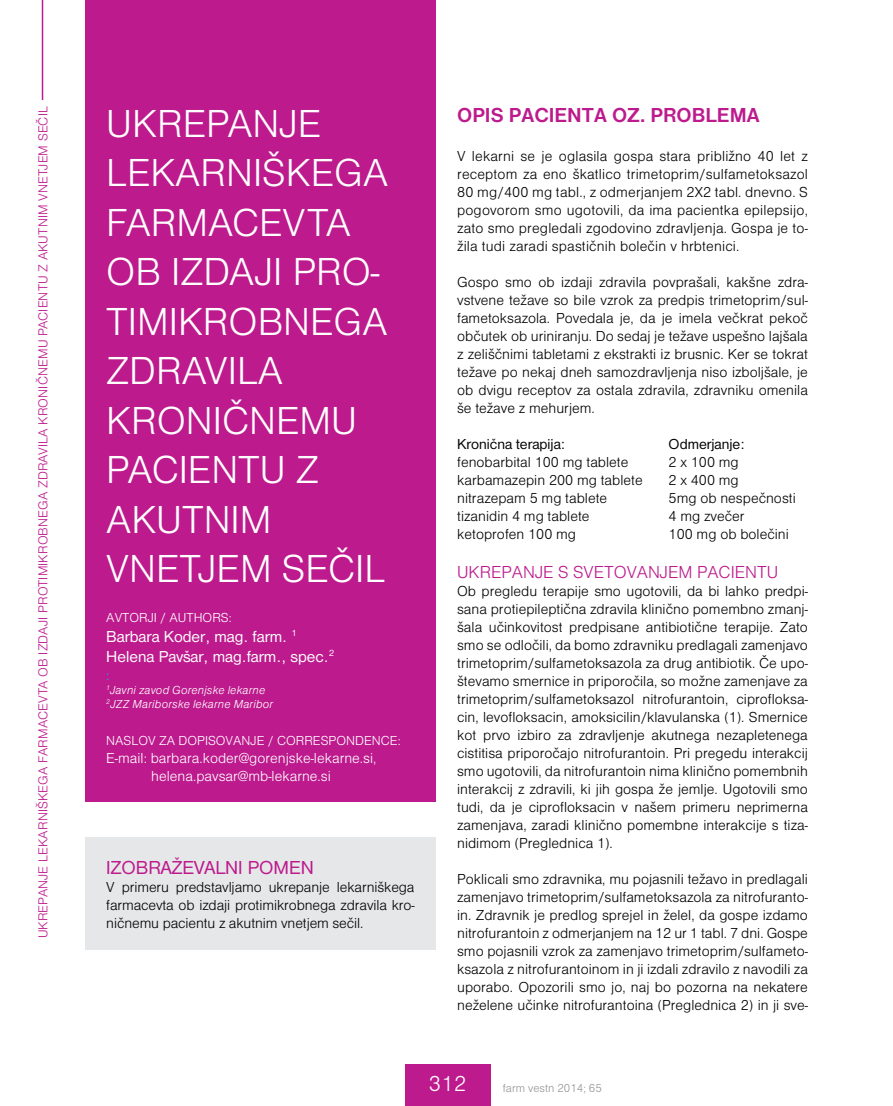
<style>
.page{position:relative;width:893px;height:1106px;background:#fff}
.page>*{position:absolute;margin:0;border:0;box-sizing:border-box;transform-origin:0 0}
.glavni_naslov{font:40.5px/49.5px "Nimbus San DEE Ligh";color:#fff}
.t1{font:22.5px "Nimbus San DEE Ligh";color:#fff}
.t2{font:700 21px "Nimbus San DEE";color:#bd1a8d}
.t3{font:19.5px "Nimbus San DEE";color:#bd1a8d}
.t4{font:18px "Nimbus San DEE Ligh";color:#bd1a8d}
.avtorji{font:16.5px "Nimbus San DEE";color:#fff}
.body{font:15px/18px "Nimbus San DEE Ligh";color:#000;text-align:justify}
.t5{font:15px/18px "Nimbus San DEE Ligh";color:#fff;text-align:center}
.body-2{font:15px "Nimbus San DEE";color:#000}
.t6{font:15px "Nimbus San DEE Ligh";color:#00b9f1}
.t7{font:13.5px "Nimbus San DEE Ligh";letter-spacing:.01em;color:#bd1a8d}
.t8{font:13.5px "Nimbus San DEE Ligh";color:#fff}
.t9{font:12px "Nimbus San DEE Ligh Ital";letter-spacing:.015em;color:#fff}
.t10{font:12px "Nimbus San DEE Ligh";color:#939598}
</style>
<div class="page">
<hr style="left:42px;top:0;width:1px;height:100px;background:#bd1a8d">
<div style="left:405px;top:1064px;width:85px;height:42px;background:#bd1a8d"></div>
<div style="left:85px;top:837px;width:351px;height:112px;background:#e6e7e8"></div>
<div style="left:85px;top:0;width:351px;height:801px;background:#bd1a8d"></div>
<p class="t7" style="left:36px;top:938px;width:833px;rotate:-90deg">UKREPANJE LEKARNIŠKEGA FARMACEVTA OB IZDAJI PROTIMIKROBNEGA ZDRAVILA KRONIČNEMU PACIENTU Z AKUTNIM VNETJEM SEČIL</p>
<p class="glavni_naslov" style="left:106px;top:99px;width:283px">UKREPANJE<br>LEKARNIŠKEGA<br>FARMACEVTA<br>OB IZDAJI PRO-<br>TIMIKROBNEGA<br>ZDRAVILA<br>KRONIČNEMU<br>PACIENTU Z<br>AKUTNIM<br>VNETJEM SEČIL</p>
<p class="t8" style="left:106px;top:610px;width:127px">AVTORJI / AUTHORS:</p>
<p class="avtorji" style="left:106px;top:627px;width:192px">Barbara Koder, mag. farm. <sup>1</sup></p>
<p class="avtorji" style="left:106px;top:647px;width:230px">Helena Pavšar, mag.farm., spec.<sup>2</sup></p>
<p class="t6" style="left:106px;top:666px;width:5px">:</p>
<p class="t9" style="left:106px;top:683px;width:161px"><sup>1</sup>Javni zavod Gorenjske lekarne</p>
<p class="t9" style="left:106px;top:698px;width:168px"><sup>2</sup>JZZ Mariborske lekarne Maribor</p>
<p class="t8" style="left:106px;top:732px;width:296px">NASLOV ZA DOPISOVANJE / CORRESPONDENCE:</p>
<p class="t5" style="left:106px;top:748px;width:272px">E-mail: barbara.koder@gorenjske-lekarne.si, helena.pavsar@mb-lekarne.si</p>
<p class="t3" style="left:106px;top:856px;width:209px">IZOBRAŽEVALNI POMEN</p>
<p class="body" style="left:106px;top:878px;width:310px">V primeru predstavljamo ukrepanje lekarniškega farmacevta ob izdaji protimikrobnega zdravila kro&shy;ničnemu pacientu z akutnim vnetjem sečil.</p>
<p class="t2" style="left:457px;top:103px;width:304px">OPIS PACIENTA OZ. PROBLEMA</p>
<p class="body" style="left:457px;top:147px;width:352px">V lekarni se je oglasila gospa stara približno 40 let z receptom za eno škatlico trimetoprim/sulfametoksazol 80 mg/400 mg tabl., z odmerjanjem 2X2 tabl. dnevno. S pogovorom smo ugotovili, da ima pacientka epilepsijo, zato smo pregledali zgodovino zdravljenja. Gospa je to&shy;žila tudi zaradi spastičnih bolečin v hrbtenici.</p>
<p class="body" style="left:457px;top:273px;width:352px">Gospo smo ob izdaji zdravila povprašali, kakšne zdra&shy;vstvene težave so bile vzrok za predpis trimetoprim/sul&shy;fametoksazola. Povedala je, da je imela večkrat pekoč občutek ob uriniranju. Do sedaj je težave uspešno lajšala z zeliščnimi tabletami z ekstrakti iz brusnic. Ker se tokrat težave po nekaj dneh samozdravljenja niso izboljšale, je ob dvigu receptov za ostala zdravila, zdravniku omenila še težave z mehurjem.</p>
<p class="body-2" style="left:457px;top:436px;width:110px">Kronična terapija:</p>
<p class="body-2" style="left:669px;top:436px;width:78px">Odmerjanje:</p>
<p class="body" style="left:457px;top:453px;width:173px">fenobarbital 100 mg tablete</p>
<p class="body" style="left:669px;top:453px;width:72px">2 x 100 mg</p>
<p class="body" style="left:457px;top:471px;width:187px">karbamazepin 200 mg tablete</p>
<p class="body" style="left:669px;top:471px;width:72px">2 x 400 mg</p>
<p class="body" style="left:457px;top:489px;width:152px">nitrazepam 5 mg tablete</p>
<p class="body" style="left:669px;top:489px;width:129px">5mg ob nespečnosti</p>
<p class="body" style="left:457px;top:507px;width:134px">tizanidin 4 mg tablete</p>
<p class="body" style="left:669px;top:507px;width:77px">4 mg zvečer</p>
<p class="body" style="left:457px;top:525px;width:120px">ketoprofen 100 mg</p>
<p class="body" style="left:669px;top:525px;width:122px">100 mg ob bolečini</p>
<p class="t4" style="left:457px;top:562px;width:323px">UKREPANJE S SVETOVANJEM PACIENTU</p>
<p class="body" style="left:457px;top:582px;width:352px">Ob pregledu terapije smo ugotovili, da bi lahko predpi&shy;sana protiepileptična zdravila klinično pomembno zmanj&shy;šala učinkovitost predpisane antibiotične terapije. Zato smo se odločili, da bomo zdravniku predlagali zamenjavo trimetoprim/sulfametoksazola za drug antibiotik. Če upo&shy;števamo smernice in priporočila, so možne zamenjave za trimetoprim/sulfametoksazol nitrofurantoin, ciprofloksa&shy;cin, levofloksacin, amoksicilin/klavulanska (1). Smernice kot prvo izbiro za zdravljenje akutnega nezapletenega cistitisa priporočajo nitrofurantoin. Pri pregedu interakcij smo ugotovili, da nitrofurantoin nima klinično pomembnih interakcij z zdravili, ki jih gospa že jemlje. Ugotovili smo tudi, da je ciprofloksacin v našem primeru neprimerna zamenjava, zaradi klinično pomembne interakcije s tiza&shy;nidimom (Preglednica 1).</p>
<p class="body" style="left:457px;top:870px;width:352px">Poklicali smo zdravnika, mu pojasnili težavo in predlagali zamenjavo trimetoprim/sulfametoksazola za nitrofuranto&shy;in. Zdravnik je predlog sprejel in želel, da gospe izdamo nitrofurantoin z odmerjanjem na 12 ur 1 tabl. 7 dni. Gospe smo pojasnili vzrok za zamenjavo trimetoprim/sulfameto&shy;ksazola z nitrofurantoinom in ji izdali zdravilo z navodili za uporabo. Opozorili smo jo, naj bo pozorna na nekatere neželene učinke nitrofurantoina (Preglednica 2) in ji sve-</p>
<p class="t1" style="left:429px;top:1071px;width:39px">312</p>
<p class="t10" style="left:503px;top:1081px;width:101px">farm vestn 2014; 65</p>
</div>
